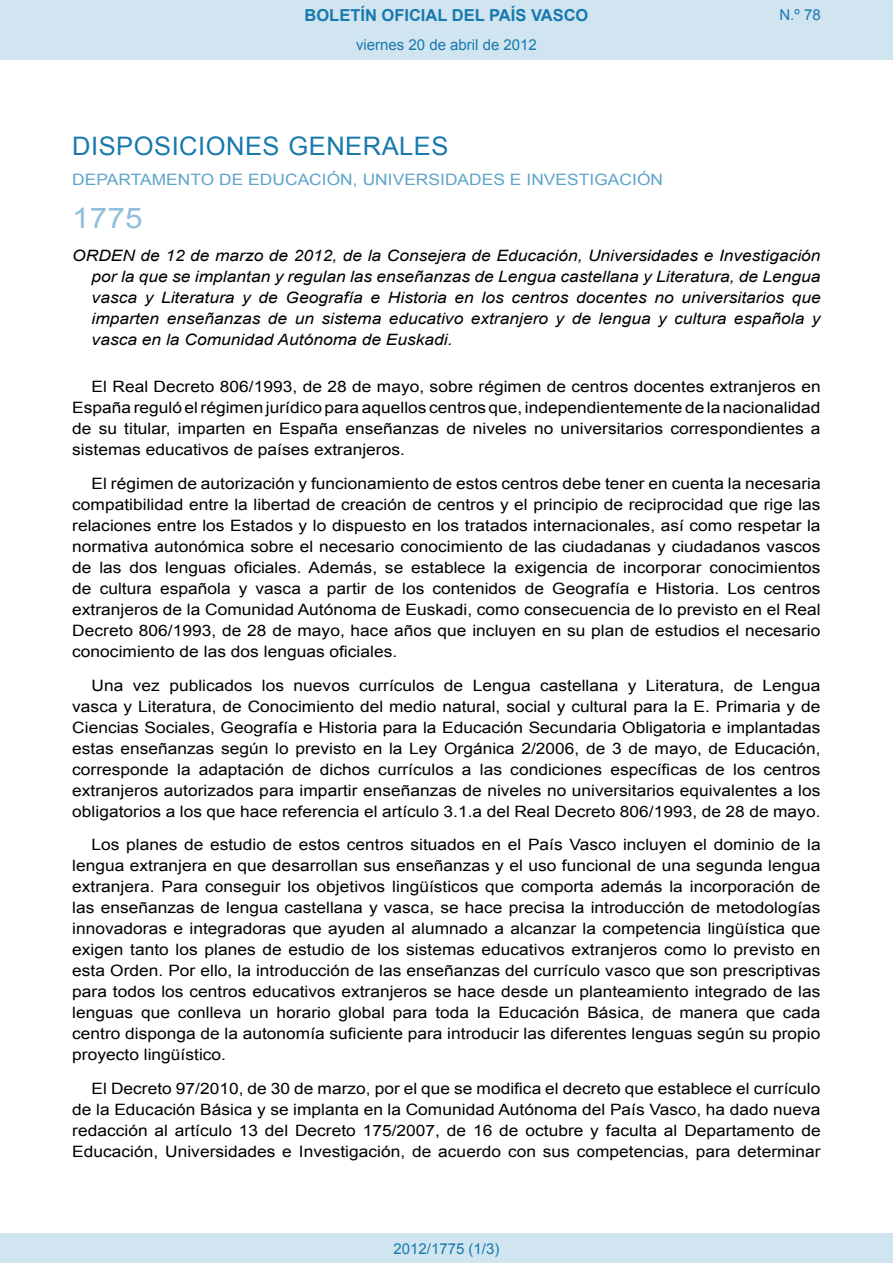
<style>
.page{position:relative;width:893px;height:1263px;background:#fff}
.page>*{position:absolute;margin:0;border:0;box-sizing:border-box;transform-origin:0 0}
.BOPVOrden{font:28.5px "Arial";color:#90c0db;scale:1.11 1}
.BOPVSeccion{font:25.5px "Arial";letter-spacing:.02em;color:#1879ad}
.t1{font:700 16.5px "Arial";color:#1879ad}
.BOPVDetalle{font:15.6px/21px "Arial";color:#000;text-align:justify;scale:1.11 1}
.BOPVTitulo{font:italic 15.6px/21px "Arial";color:#000;text-align:justify;scale:1.11 1}
.BOPVOrganismo{font:15.6px "Arial";letter-spacing:.005em;color:#5ea4ca;scale:1.11 1}
.Paginacion_Centro{font:15px "Arial";color:#1879ad}
</style>
<div class="page">
<div style="left:0;top:0;width:893px;height:60px;background:#d0e5f0"></div>
<div style="left:0;top:1233px;width:893px;height:30px;background:#d0e5f0"></div>
<p class="t1" style="left:305px;top:4px;width:285px">BOLETÍN OFICIAL DEL PAÍS VASCO</p>
<p class="Paginacion_Centro" style="left:356px;top:35px;width:182px">viernes 20 de abril de 2012</p>
<p class="Paginacion_Centro" style="left:779px;top:5px;width:43px">N.º 78</p>
<p class="BOPVSeccion" style="left:72px;top:129px;width:378px">DISPOSICIONES GENERALES</p>
<p class="BOPVOrganismo" style="left:72px;top:169px;width:534px">DEPARTAMENTO DE EDUCACIÓN, UNIVERSIDADES E INVESTIGACIÓN</p>
<p class="BOPVOrden" style="left:72px;top:199px;width:65px">1775</p>
<p class="BOPVTitulo" style="left:92px;top:246px;width:658px;text-indent:-19px">ORDEN de 12 de marzo de 2012, de la Consejera de Educación, Universidades e Investigación por la que se implantan y regulan las enseñanzas de Lengua castellana y Literatura, de Lengua vasca y Literatura y de Geografía e Historia en los centros docentes no universitarios que imparten enseñanzas de un sistema educativo extranjero y de lengua y cultura española y vasca en la Comunidad Autónoma de Euskadi.</p>
<p class="BOPVDetalle" style="left:72px;top:376px;width:676px;text-indent:19px">El Real Decreto 806/1993, de 28 de mayo, sobre régimen de centros docentes extranjeros en España reguló el régimen jurídico para aquellos centros que, independientemente de la nacionalidad de su titular, imparten en España enseñanzas de niveles no universitarios correspondientes a sistemas educativos de países extranjeros.</p>
<p class="BOPVDetalle" style="left:72px;top:473px;width:676px;text-indent:19px">El régimen de autorización y funcionamiento de estos centros debe tener en cuenta la necesaria compatibilidad entre la libertad de creación de centros y el principio de reciprocidad que rige las relaciones entre los Estados y lo dispuesto en los tratados internacionales, así como respetar la normativa autonómica sobre el necesario conocimiento de las ciudadanas y ciudadanos vascos de las dos lenguas oficiales. Además, se establece la exigencia de incorporar conocimientos de cultura española y vasca a partir de los contenidos de Geografía e Historia. Los centros extranjeros de la Comunidad Autónoma de Euskadi, como consecuencia de lo previsto en el Real Decreto 806/1993, de 28 de mayo, hace años que incluyen en su plan de estudios el necesario conocimiento de las dos lenguas oficiales.</p>
<p class="BOPVDetalle" style="left:72px;top:675px;width:676px;text-indent:19px">Una vez publicados los nuevos currículos de Lengua castellana y Literatura, de Lengua vasca y Literatura, de Conocimiento del medio natural, social y cultural para la E. Primaria y de Ciencias Sociales, Geografía e Historia para la Educación Secundaria Obligatoria e implantadas estas enseñanzas según lo previsto en la Ley Orgánica 2/2006, de 3 de mayo, de Educación, corresponde la adaptación de dichos currículos a las condiciones específicas de los centros extranjeros autorizados para impartir enseñanzas de niveles no universitarios equivalentes a los obligatorios a los que hace referencia el artículo 3.1.a del Real Decreto 806/1993, de 28 de mayo.</p>
<p class="BOPVDetalle" style="left:72px;top:834px;width:676px;text-indent:19px">Los planes de estudio de estos centros situados en el País Vasco incluyen el dominio de la lengua extranjera en que desarrollan sus enseñanzas y el uso funcional de una segunda lengua extranjera. Para conseguir los objetivos lingüísticos que comporta además la incorporación de las enseñanzas de lengua castellana y vasca, se hace precisa la introducción de metodologías innovadoras e integradoras que ayuden al alumnado a alcanzar la competencia lingüística que exigen tanto los planes de estudio de los sistemas educativos extranjeros como lo previsto en esta Orden. Por ello, la introducción de las enseñanzas del currículo vasco que son prescriptivas para todos los centros educativos extranjeros se hace desde un planteamiento integrado de las lenguas que conlleva un horario global para toda la Educación Básica, de manera que cada centro disponga de la autonomía suficiente para introducir las diferentes lenguas según su propio proyecto lingüístico.</p>
<p class="BOPVDetalle" style="left:72px;top:1078px;width:676px;text-indent:19px">El Decreto 97/2010, de 30 de marzo, por el que se modifica el decreto que establece el currículo de la Educación Básica y se implanta en la Comunidad Autónoma del País Vasco, ha dado nueva redacción al artículo 13 del Decreto 175/2007, de 16 de octubre y faculta al Departamento de Educación, Universidades e Investigación, de acuerdo con sus competencias, para determinar</p>
<p class="Paginacion_Centro" style="left:393px;top:1238px;width:107px">2012/1775 (1/3)</p>
</div>
